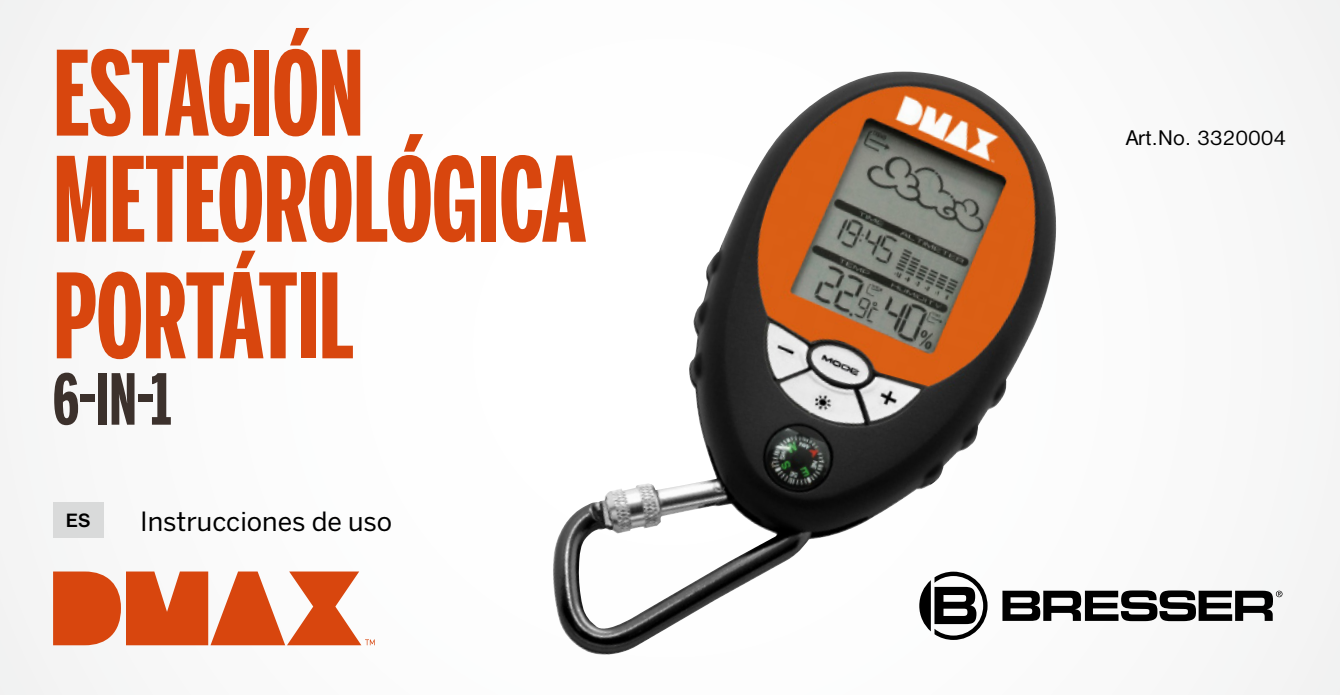
<style>
.page{position:relative;width:1340px;height:695px;background:#fff}
.page>*{position:absolute;margin:0;border:0;box-sizing:border-box;transform-origin:0 0}
.t1{font:700 116.2px/106px "Benton Sans Extra Compressed";letter-spacing:-.005em;color:#d8460e}
.t2{font:700 69.65px "Benton Sans Extra Compressed";color:#3c312c}
.t3{font:26.25px "Benton Sans";color:#000}
.t4{font:22.05px "Nimbus San D";color:#000}
.t5{font:700 19.95px "Nimbus San D";color:#000}
</style>
<div class="page">
<div style="left:0;top:0;width:1339px;height:694px;background:#fafafa"></div>
<svg style="left:53px;top:571px;width:322px;height:74px"></svg>
<img style="left:553px;top:72px;width:504px;height:583px">
<div style="left:53px;top:502px;width:50px;height:36px;background:#d9dada"></div>
<svg style="left:1002px;top:590px;width:280px;height:31px"></svg>
<svg style="left:919px;top:571px;width:68px;height:68px"></svg>
<p class="t1" style="left:53px;top:39px;width:534px">ESTACIÓN<br>METEOROLÓGICA</p>
<p class="t1" style="left:53px;top:262px;width:302px">PORTÁTIL</p>
<p class="t2" style="left:53px;top:356px;width:120px">6-IN-1</p>
<p class="t5" style="left:66px;top:508px;width:26px">ES</p>
<p class="t3" style="left:140px;top:505px;width:253px">Instrucciones de uso</p>
<p class="t4" style="left:1125px;top:126px;width:162px">Art.No. 3320004</p>
</div>
